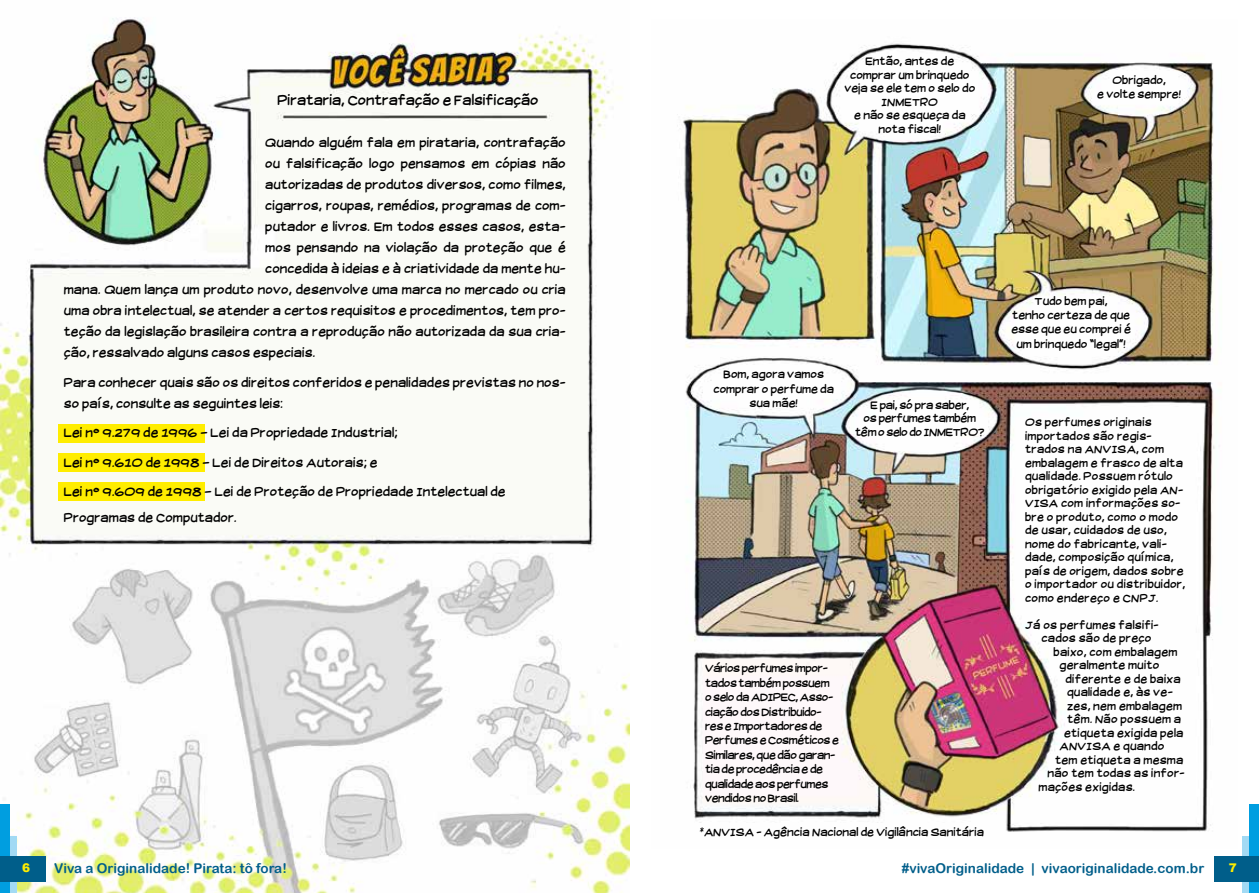
<style>
.page{position:relative;width:1259px;height:893px;background:#fff}
.page>*{position:absolute;margin:0;border:0;box-sizing:border-box;transform-origin:0 0}
.t1{font:15px "Suplexmentary Comic NC";color:#000}
.t2{font:13.5px/29.5px "Suplexmentary Comic NC";letter-spacing:.01em;color:#000}
.t3{font:13.5px "Arial Rounded MT Bold";color:#005e8a}
.t4{font:12px/13.5px "Suplexmentary Comic NC";letter-spacing:.02em;color:#000}
.t5{font:12px/14.4px "Suplexmentary Comic NC";color:#000;text-align:center}
.t6{font:12px/14.4px "Suplexmentary Comic NC";letter-spacing:-.03em;color:#000}
.t7{font:12px/13.5px "Suplexmentary Comic NC";letter-spacing:-.02em;color:#000;text-align:center}
.t8{font:900 12px "Arial";color:#ffed00}
</style>
<div class="page">
<div style="left:1242px;top:836px;width:17px;height:57px;background:#a2daf4"></div>
<div style="left:1249px;top:804px;width:10px;height:89px;background:#009ee0"></div>
<div style="left:1213px;top:856px;width:46px;height:25px;background:#005e8a"></div>
<img style="left:683px;top:43px;width:532px;height:789px">
<img style="left:0;top:17px;width:629px;height:876px">
<div style="left:58px;top:424px;width:146px;height:19px;background:#ffed00"></div>
<div style="left:58px;top:453px;width:146px;height:18px;background:#ffed00"></div>
<div style="left:58px;top:483px;width:146px;height:18px;background:#ffed00"></div>
<div style="left:0;top:836px;width:16px;height:57px;background:#a2daf4"></div>
<div style="left:0;top:804px;width:10px;height:89px;background:#009ee0"></div>
<div style="left:0;top:856px;width:45px;height:25px;background:#005e8a"></div>
<p class="t1" style="left:277px;top:91px;width:262px">Pirataria, Contrafação e Falsificação</p>
<p class="t2" style="left:265px;top:128px;width:302px">Quando alguém fala em pirataria, contrafação</p>
<p class="t2" style="left:265px;top:149px;width:302px">ou falsificação logo pensamos em cópias não</p>
<p class="t2" style="left:265px;top:170px;width:302px">autorizadas de produtos diversos, como filmes,</p>
<p class="t2" style="left:265px;top:191px;width:302px">cigarros, roupas, remédios, programas de com-</p>
<p class="t2" style="left:265px;top:212px;width:302px">putador e livros. Em todos esses casos, esta-</p>
<p class="t2" style="left:265px;top:233px;width:302px">mos pensando na violação da proteção que é</p>
<p class="t2" style="left:265px;top:254px;width:302px">concedida à ideias e à criatividade da mente hu-</p>
<p class="t2" style="left:64px;top:275px;width:503px">mana. Quem lança um produto novo, desenvolve uma marca no mercado ou cria</p>
<p class="t2" style="left:64px;top:296px;width:503px">uma obra intelectual, se atender a certos requisitos e procedimentos, tem pro-</p>
<p class="t2" style="left:64px;top:317px;width:503px">teção da legislação brasileira contra a reprodução não autorizada da sua cria-</p>
<p class="t2" style="left:64px;top:338px;width:253px">ção, ressalvado alguns casos especiais.</p>
<p class="t2" style="left:64px;top:372px;width:503px;line-height:21px">Para conhecer quais são os direitos conferidos e penalidades previstas no nos&shy;so país, consulte as seguintes leis:</p>
<p class="t2" style="left:64px;top:418px;width:443px">Lei nº 9.279 de 1996 – Lei da Propriedade Industrial;<br>Lei nº 9.610 de 1998 – Lei de Direitos Autorais; e<br>Lei nº 9.609 de 1998 – Lei de Proteção de Propriedade Intelectual de</p>
<p class="t2" style="left:64px;top:502px;width:174px">Programas de Computador.</p>
<p class="t8" style="left:22px;top:859px;width:10px">6</p>
<p class="t3" style="left:54px;top:860px;width:234px">Viva a Originalidade! Pirata: tô fora!</p>
<p class="t5" style="left:844px;top:54px;width:132px;line-height:13.5px">Então, antes de comprar um brinquedo veja se ele tem o selo do<br>INMETRO<br>e não se esqueça da nota fiscal!</p>
<p class="t5" style="left:1097px;top:73px;width:85px">Obrigado,<br>e volte sempre!</p>
<p class="t5" style="left:713px;top:367px;width:122px">Bom, agora vamos comprar o perfume da sua mãe!</p>
<p class="t7" style="left:855px;top:398px;width:131px">E pai, só pra saber,<br>os perfumes também têm o selo do INMETRO?</p>
<p class="t6" style="left:705px;top:661px;width:136px">Vários perfumes impor&shy;tados também possuem o selo da ADIPEC, Asso&shy;ciação dos Distribuido&shy;res e Importadores de<br>Perfumes e Cosméticos e<br>Similares, que dão garan&shy;tia de procedência e de qualidade aos perfumes vendidos no Brasil.</p>
<p class="t5" style="left:699px;top:824px;width:286px"><sup>*</sup>ANVISA - Agência Nacional de Vigilância Sanitária</p>
<p class="t5" style="left:1011px;top:293px;width:121px">Tudo bem pai,<br>tenho certeza de que esse que eu comprei é um brinquedo “legal”!</p>
<p class="t4" style="left:1025px;top:416px;width:162px">Os perfumes originais importados são regis&shy;trados na ANVISA, com embalagem e frasco de alta qualidade. Possuem rótulo obrigatório exigido pela AN-<br>VISA com informações so&shy;bre o produto, como o modo de usar, cuidados de uso, nome do fabricante, vali&shy;dade, composição química, país de origem, dados sobre o importador ou distribuidor, como endereço e CNPJ.</p>
<p class="t4" style="left:1025px;top:618px;width:135px">Já os perfumes falsifi-</p>
<p class="t4" style="left:1041px;top:632px;width:111px">cados são de preço</p>
<p class="t4" style="left:1053px;top:645px;width:125px">baixo, com embalagem</p>
<p class="t4" style="left:1059px;top:659px;width:101px">geralmente muito</p>
<p class="t4" style="left:1065px;top:672px;width:117px">diferente e de baixa</p>
<p class="t4" style="left:1067px;top:686px;width:107px">qualidade e, às ve-</p>
<p class="t4" style="left:1067px;top:699px;width:116px">zes, nem embalagem</p>
<p class="t4" style="left:1067px;top:713px;width:116px">têm. Não possuem a</p>
<p class="t4" style="left:1064px;top:726px;width:121px">etiqueta exigida pela</p>
<p class="t4" style="left:1059px;top:740px;width:106px">ANVISA e quando</p>
<p class="t4" style="left:1055px;top:753px;width:130px">tem etiqueta a mesma</p>
<p class="t4" style="left:1047px;top:767px;width:139px">não tem todas as infor-</p>
<p class="t4" style="left:1038px;top:780px;width:98px">mações exigidas.</p>
<p class="t3" style="left:902px;top:860px;width:304px">#vivaOriginalidade | vivaoriginalidade.com.br</p>
<p class="t8" style="left:1228px;top:859px;width:10px">7</p>
</div>
